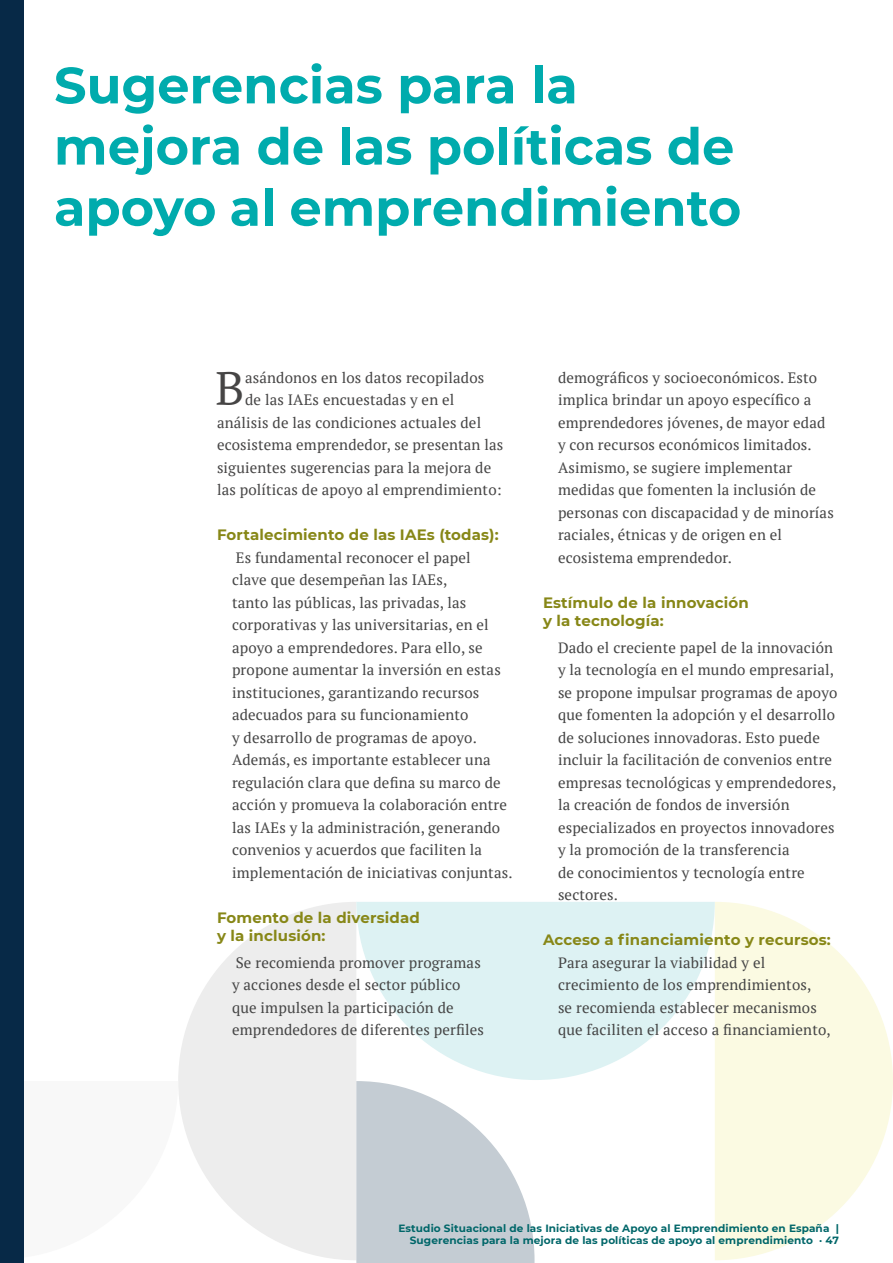
<style>
.page{position:relative;width:893px;height:1263px;background:#fff}
.page>*{position:absolute;margin:0;border:0;box-sizing:border-box;transform-origin:0 0}
.t1{font:700 51px/61.2px "Montserrat";color:#00abad}
.t2{font:47.1px "PT Serif";color:#464545}
.t3{font:15px/22.5px "PT Serif";letter-spacing:.01em;color:#454545}
.t4{font:15px "PT Serif";letter-spacing:.01em;color:#464545}
.t5{font:700 15px/18px "Montserrat";letter-spacing:.01em;color:#878717}
.t6{font:700 10.5px/12.6px "Montserrat";letter-spacing:.01em;color:#006669;text-align:right}
</style>
<div class="page">
<svg style="left:715px;top:902px;width:178px;height:358px;fill:#fbfae2"></svg>
<svg style="left:178px;top:902px;width:178px;height:358px;fill:#ededed"></svg>
<svg style="left:356px;top:1081px;width:178px;height:182px"></svg>
<svg style="left:23px;top:1081px;width:1px;height:178px"></svg>
<svg style="left:356px;top:902px;width:359px;height:178px;fill:#ddf2f3"></svg>
<div style="left:0;top:0;width:23px;height:1263px;background:#072947"></div>
<h1 class="t1" style="left:54px;top:52px;width:689px">Sugerencias para la mejora de las políticas de apoyo al emprendimiento</h1>
<h2 class="t2" style="left:216px;top:358px;width:30px">B</h2>
<p class="t4" style="left:245px;top:367px;width:241px">asándonos en los datos recopilados</p>
<p class="t4" style="left:245px;top:390px;width:211px">de las IAEs encuestadas y en el</p>
<p class="t4" style="left:217px;top:412px;width:266px">análisis de las condiciones actuales del</p>
<p class="t4" style="left:217px;top:435px;width:288px">ecosistema emprendedor, se presentan las</p>
<p class="t4" style="left:217px;top:457px;width:276px">siguientes sugerencias para la mejora de</p>
<p class="t4" style="left:217px;top:480px;width:286px">las políticas de apoyo al emprendimiento:</p>
<p class="t5" style="left:217px;top:525px;width:283px">Fortalecimiento de las IAEs (todas):</p>
<p class="t3" style="left:232px;top:546px;width:282px">Es fundamental reconocer el papel<br>clave que desempeñan las IAEs,<br>tanto las públicas, las privadas, las corporativas y las universitarias, en el apoyo a emprendedores. Para ello, se propone aumentar la inversión en estas instituciones, garantizando recursos adecuados para su funcionamiento<br>y desarrollo de programas de apoyo.<br>Además, es importante establecer una regulación clara que defina su marco de acción y promueva la colaboración entre las IAEs y la administración, generando convenios y acuerdos que faciliten la implementación de iniciativas conjuntas.</p>
<p class="t5" style="left:217px;top:907px;width:204px">Fomento de la diversidad y la inclusión:</p>
<p class="t3" style="left:232px;top:951px;width:254px">Se recomienda promover programas y acciones desde el sector público que impulsen la participación de emprendedores de diferentes perfiles</p>
<p class="t3" style="left:558px;top:366px;width:277px">demográficos y socioeconómicos. Esto implica brindar un apoyo específico a emprendedores jóvenes, de mayor edad y con recursos económicos limitados.<br>Asimismo, se sugiere implementar medidas que fomenten la inclusión de personas con discapacidad y de minorías raciales, étnicas y de origen en el ecosistema emprendedor.</p>
<p class="t5" style="left:543px;top:592px;width:207px">Estímulo de la innovación y la tecnología:</p>
<p class="t3" style="left:558px;top:636px;width:281px">Dado el creciente papel de la innovación y la tecnología en el mundo empresarial, se propone impulsar programas de apoyo que fomenten la adopción y el desarrollo de soluciones innovadoras. Esto puede incluir la facilitación de convenios entre empresas tecnológicas y emprendedores, la creación de fondos de inversión especializados en proyectos innovadores y la promoción de la transferencia<br>de conocimientos y tecnología entre sectores.</p>
<p class="t5" style="left:543px;top:930px;width:289px">Acceso a financiamiento y recursos:</p>
<p class="t3" style="left:558px;top:951px;width:274px">Para asegurar la viabilidad y el crecimiento de los emprendimientos,<br>se recomienda establecer mecanismos que faciliten el acceso a financiamiento,</p>
<p class="t6" style="left:398px;top:1221px;width:442px">Estudio Situacional de las Iniciativas de Apoyo al Emprendimiento en España |<br>Sugerencias para la mejora de las políticas de apoyo al emprendimiento · 47</p>
</div>
